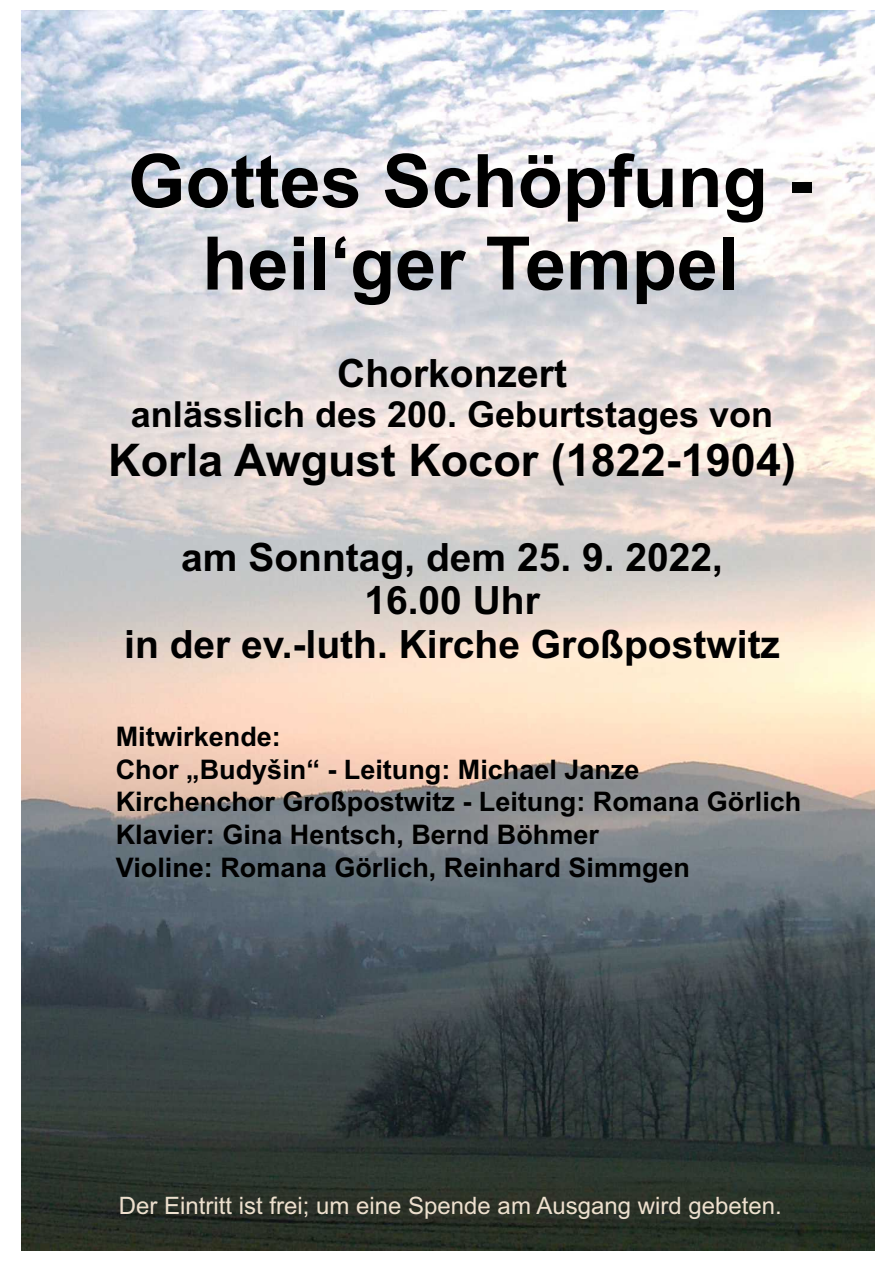
<style>
.page{position:relative;width:893px;height:1263px;background:#fff}
.page>*{position:absolute;margin:0;border:0;box-sizing:border-box;transform-origin:0 0}
.t1{font:700 73.8px/82.5px "Arial";color:#000;text-align:center}
.t2{font:700 45px "Arial";color:#000}
.t3{font:700 39px/43.5px "Arial";color:#000;text-align:center}
.t4{font:700 36px "Arial";color:#000}
.t5{font:700 27px/32.8px "Arial";color:#000}
.t6{font:24px "Arial";color:#ede0ce}
</style>
<div class="page">
<img style="left:22px;top:10px;width:853px;height:1241px">
<h1 class="t1" style="left:128px;top:147px;width:686px">Gottes Schöpfung - heil‘ger Tempel</h1>
<h3 class="t3" style="left:337px;top:355px;width:231px">Chorkonzert</h3>
<h3 class="t4" style="left:131px;top:401px;width:644px">anlässlich des 200. Geburtstages von</h3>
<h2 class="t2" style="left:108px;top:443px;width:689px">Korla Awgust Kocor (1822-1904)</h2>
<h3 class="t3" style="left:124px;top:539px;width:657px">am Sonntag, dem 25. 9. 2022,<br>16.00 Uhr<br>in der ev.-luth. Kirche Großpostwitz</h3>
<p class="t5" style="left:116px;top:722px;width:687px">Mitwirkende:<br>Chor „Budyšin“ - Leitung: Michael Janze Kirchenchor Großpostwitz - Leitung: Romana Görlich Klavier: Gina Hentsch, Bernd Böhmer<br>Violine: Romana Görlich, Reinhard Simmgen</p>
<p class="t6" style="left:119px;top:1197px;width:664px">Der Eintritt ist frei; um eine Spende am Ausgang wird gebeten.</p>
</div>
